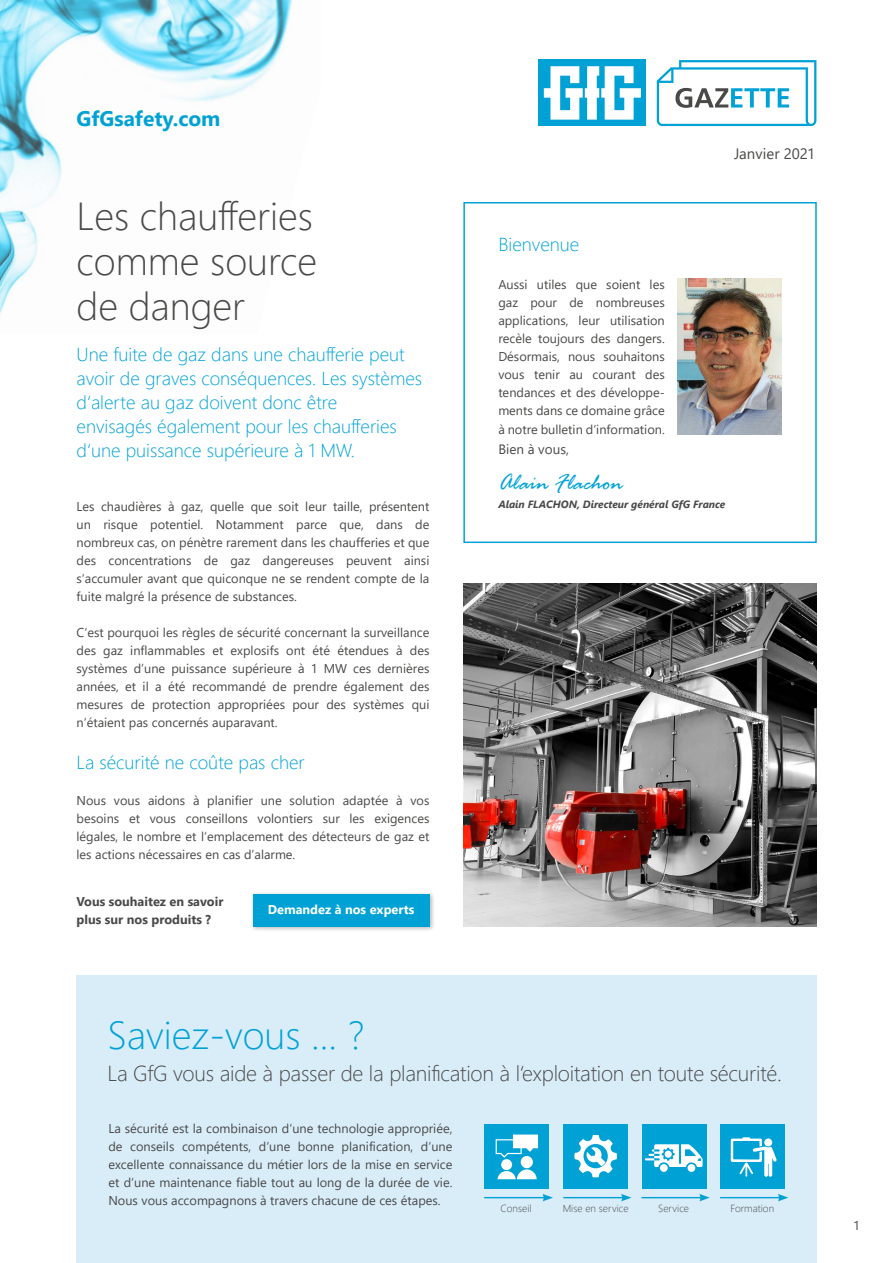
<style>
.page{position:relative;width:893px;height:1263px;background:#fff}
.page>*{position:absolute;margin:0;border:0;box-sizing:border-box;transform-origin:0 0}
.t1{font:300 39px/45px "Segoe UI";color:#494948;text-align:justify}
.t2{font:300 39px "Segoe UI";color:#00a2d6}
.t3{font:italic 24px "Rage";color:#00a2d6}
.t4{font:300 21.6px "Segoe UI";letter-spacing:-.01em;color:#494948}
.t5{font:700 21px "Segoe UI";color:#00a2d6}
.t6{font:300 18.75px/24px "Segoe UI";color:#00a2d6}
.t7{font:15px "Segoe UI";letter-spacing:-.005em;color:#494948}
.t8{font:13.5px "Segoe UI";color:#494948}
.t9{font:12.75px/18px "Segoe UI";color:#494948;text-align:justify}
.t10{font:700 12.75px/18px "Segoe UI";color:#494948}
.t11{font:700 12.75px "Segoe UI";color:#fff}
.t12{font:italic 700 10.5px "Segoe UI";color:#494948}
.t13{font:300 10.35px "Segoe UI";color:#494948}
</style>
<div class="page">
<img style="left:463px;top:584px;width:353px;height:342px">
<img style="left:0;top:0;width:293px;height:314px">
<div style="left:77px;top:975px;width:740px;height:288px;background:#d9edf9"></div>
<div style="left:463px;top:202px;width:354px;height:341px;background:#fff;border:2px solid #00a2d6"></div>
<hr style="left:563px;top:1197px;width:60px;height:1px;background:#00a2d6">
<svg style="left:621px;top:1194px;width:10px;height:7px"></svg>
<div style="left:563px;top:1124px;width:65px;height:64px;background:#00a2d6"></div>
<svg style="left:574px;top:1135px;width:43px;height:42px"></svg>
<hr style="left:720px;top:1197px;width:60px;height:1px;background:#00a2d6">
<svg style="left:778px;top:1194px;width:10px;height:7px"></svg>
<div style="left:720px;top:1124px;width:65px;height:64px;background:#00a2d6"></div>
<svg style="left:731px;top:1137px;width:46px;height:40px"></svg>
<hr style="left:641px;top:1197px;width:61px;height:1px;background:#00a2d6">
<svg style="left:699px;top:1194px;width:11px;height:7px"></svg>
<div style="left:642px;top:1124px;width:64px;height:64px;background:#00a2d6"></div>
<div style="left:687px;top:1164px;width:8px;height:8px;background:#fff;border-radius:50%"></div>
<div style="left:660px;top:1164px;width:8px;height:8px;background:#fff;border-radius:50%"></div>
<svg style="left:645px;top:1144px;width:58px;height:23px"></svg>
<hr style="left:484px;top:1197px;width:61px;height:1px;background:#00a2d6">
<svg style="left:543px;top:1194px;width:10px;height:7px"></svg>
<div style="left:485px;top:1124px;width:64px;height:64px;background:#00a2d6"></div>
<svg style="left:496px;top:1134px;width:42px;height:24px"></svg>
<div style="left:501px;top:1159px;width:11px;height:11px;background:#fff;border-radius:50%"></div>
<div style="left:521px;top:1156px;width:12px;height:12px;background:#fff;border-radius:50%"></div>
<svg style="left:498px;top:1169px;width:39px;height:10px"></svg>
<div style="left:249px;top:891px;width:187px;height:41px;background:#000;opacity:.3"></div>
<div style="left:253px;top:894px;width:176px;height:32px;background:#00a2d6"></div>
<div style="left:539px;top:60px;width:107px;height:66px;background:#00a2d6"></div>
<svg style="left:544px;top:66px;width:97px;height:54px"></svg>
<svg style="left:657px;top:60px;width:159px;height:66px"></svg>
<img style="left:677px;top:278px;width:105px;height:156px">
<h3 class="t5" style="left:77px;top:99px;width:146px">GfGsafety.com</h3>
<h1 class="t1" style="left:77px;top:190px;width:242px">Les chaufferies comme source de danger</h1>
<h3 class="t6" style="left:77px;top:341px;width:347px">Une fuite de gaz dans une chaufferie peut avoir de graves conséquences. Les systèmes d‘alerte au gaz doivent donc être<br>envisagés également pour les chaufferies d‘une puissance supérieure à 1 MW.</h3>
<p class="t9" style="left:77px;top:496px;width:354px">Les chaudières à gaz, quelle que soit leur taille, présentent un risque potentiel. Notamment parce que, dans de nombreux cas, on pénètre rarement dans les chaufferies et que des concentrations de gaz dangereuses peuvent ainsi s‘accumuler avant que quiconque ne se rendent compte de la fuite malgré la présence de substances.</p>
<p class="t9" style="left:77px;top:622px;width:354px">C‘est pourquoi les règles de sécurité concernant la surveillance des gaz inflammables et explosifs ont été étendues à des systèmes d’une puissance supérieure à 1 MW ces dernières années, et il a été recommandé de prendre également des mesures de protection appropriées pour des systèmes qui n‘étaient pas concernés auparavant.</p>
<h3 class="t6" style="left:77px;top:748px;width:230px">La sécurité ne coûte pas cher</h3>
<p class="t9" style="left:77px;top:790px;width:354px">Nous vous aidons à planifier une solution adaptée à vos besoins et vous conseillons volontiers sur les exigences légales, le nombre et l‘emplacement des détecteurs de gaz et les actions nécessaires en cas d’alarme.</p>
<p class="t10" style="left:77px;top:891px;width:148px">Vous souhaitez en savoir plus sur nos produits ?</p>
<p class="t11" style="left:268px;top:898px;width:148px">Demandez à nos experts</p>
<h1 class="t2" style="left:107px;top:998px;width:259px">Saviez-vous ... ?</h1>
<p class="t7" style="left:734px;top:140px;width:83px">Janvier 2021</p>
<h3 class="t6" style="left:498px;top:231px;width:83px">Bienvenue</h3>
<p class="t9" style="left:498px;top:274px;width:168px">Aussi utiles que soient les gaz pour de nombreuses applications, leur utilisation recèle toujours des dangers.<br>Désormais, nous souhaitons vous tenir au courant des tendances et des développe&shy;ments dans ce domaine grâce</p>
<p class="t9" style="left:498px;top:420px;width:168px">à notre bulletin d‘information.</p>
<p class="t8" style="left:498px;top:436px;width:72px">Bien à vous,</p>
<h2 class="t3" style="left:498px;top:469px;width:127px">Alain Flachon</h2>
<p class="t12" style="left:498px;top:494px;width:229px">Alain FLACHON, Directeur général GfG France</p>
<h3 class="t4" style="left:107px;top:1053px;width:676px">La GfG vous aide à passer de la planification à l‘exploitation en toute sécurité.</h3>
<p class="t9" style="left:108px;top:1119px;width:346px">La sécurité est la combinaison d‘une technologie appropriée, de conseils compétents, d‘une bonne planification, d‘une excellente connaissance du métier lors de la mise en service et d‘une maintenance fiable tout au long de la durée de vie.<br>Nous vous accompagnons à travers chacune de ces étapes.</p>
<p class="t13" style="left:500px;top:1198px;width:33px">Conseil</p>
<p class="t13" style="left:563px;top:1198px;width:67px">Mise en service</p>
<p class="t13" style="left:658px;top:1198px;width:32px">Service</p>
<p class="t13" style="left:730px;top:1198px;width:45px">Formation</p>
<p class="t9" style="left:853px;top:1215px;width:8px">1</p>
</div>
